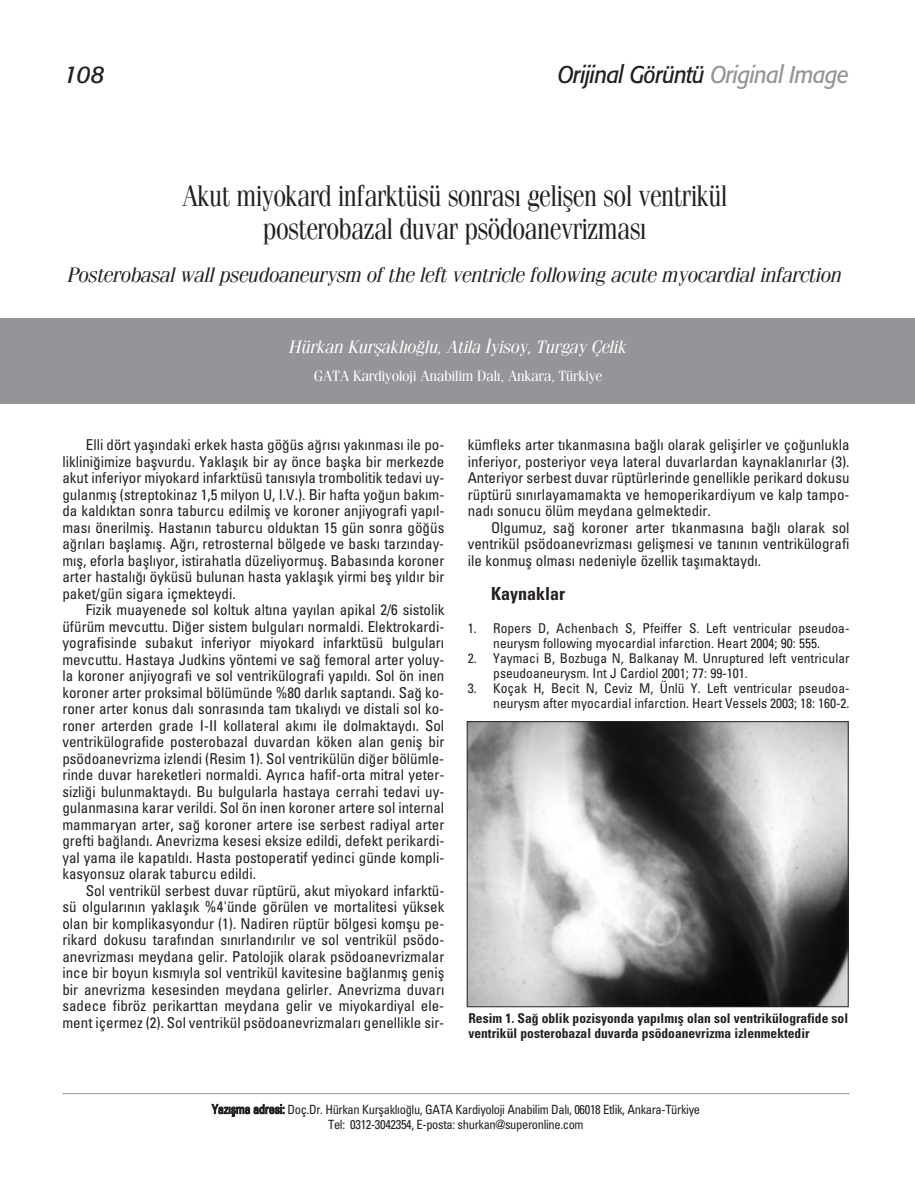
<style>
.page{position:relative;width:915px;height:1191px;background:#fff}
.page>*{position:absolute;margin:0;border:0;box-sizing:border-box;transform-origin:0 0}
.t1{font:30px/33px "Fenice";letter-spacing:-.02em;color:#231f20;text-align:center;scale:.85 1}
.t2{font:italic 24px "Formata";letter-spacing:-.03em;color:#231f20;scale:.9 1}
.t3{font:italic 24px "Formata";letter-spacing:-.03em;color:#231f20}
.t4{font:italic 21px "Fenice";letter-spacing:-.02em;color:#231f20}
.t5{font:italic 18px "Fenice";letter-spacing:-.02em;color:#fff}
.t6{font:700 condensed 18px "Univers";color:#231f20}
.t7{font:condensed 15px/16.5px "Univers";color:#231f20;text-align:justify}
.t8{font:15px "Fenice";letter-spacing:-.025em;color:#fff}
.t9{font:condensed 13.5px/15px "Univers";color:#231f20;text-align:center}
.t10{font:700 condensed 13.5px/15px "Univers";color:#231f20}
.t11{font:condensed 12.75px/15px "Univers";letter-spacing:-.025em;color:#231f20;text-align:center}
.s1{color:#939598}
</style>
<div class="page">
<div style="left:0;top:319px;width:914px;height:85px;background:#939598"></div>
<hr style="left:62px;top:1093px;width:787px;height:1px;background:#939598">
<img style="left:469px;top:723px;width:377px;height:282px">
<div style="left:467px;top:721px;width:381px;height:286px;border:1px solid #231f20"></div>
<h2 class="t3" style="left:64px;top:64px;width:42px">108</h2>
<h2 class="t2" style="left:557px;top:64px;width:325px">Orijinal Görüntü <span class="s1">Original Image</span></h2>
<h1 class="t1" style="left:182px;top:181px;width:643px">Akut miyokard infarktüsü sonras› geliflen sol ventrikül posterobazal duvar psödoanevrizmas›</h1>
<h3 class="t4" style="left:67px;top:268px;width:776px">Posterobasal wall pseudoaneurysm of the left ventricle following acute myocardial infarction</h3>
<p class="t5" style="left:289px;top:340px;width:339px">Hürkan Kurflakl›o¤lu, Atila ‹yisoy, Turgay Çelik</p>
<p class="t8" style="left:314px;top:370px;width:290px">GATA Kardiyoloji Anabilim Dal›, Ankara, Türkiye</p>
<p class="t7" style="left:62px;top:438px;width:383px;text-indent:23px">Elli dört yafl›ndaki erkek hasta gö¤üs a¤r›s› yak›nmas› ile po&shy;liklini¤imize baflvurdu. Yaklafl›k bir ay önce baflka bir merkezde akut inferiyor miyokard infarktüsü tan›s›yla trombolitik tedavi uy&shy;gulanm›fl (streptokinaz 1,5 milyon U, I.V.). Bir hafta yo¤un bak›m&shy;da kald›ktan sonra taburcu edilmifl ve koroner anjiyografi yap›l&shy;mas› önerilmifl. Hastan›n taburcu olduktan 15 gün sonra gö¤üs a¤r›lar› bafllam›fl. A¤r›, retrosternal bölgede ve bask› tarz›nday&shy;m›fl, eforla bafll›yor, istirahatla düzeliyormufl. Babas›nda koroner arter hastal›¤› öyküsü bulunan hasta yaklafl›k yirmi befl y›ld›r bir paket/gün sigara içmekteydi.</p>
<p class="t7" style="left:62px;top:603px;width:383px;text-indent:23px">Fizik muayenede sol koltuk alt›na yay›lan apikal 2/6 sistolik üfürüm mevcuttu. Di¤er sistem bulgular› normaldi. Elektrokardi&shy;yografisinde subakut inferiyor miyokard infarktüsü bulgular› mevcuttu. Hastaya Judkins yöntemi ve sa¤ femoral arter yoluy&shy;la koroner anjiyografi ve sol ventrikülografi yap›ld›. Sol ön inen koroner arter proksimal bölümünde %80 darl›k saptand›. Sa¤ ko&shy;roner arter konus dal› sonras›nda tam t›kal›yd› ve distali sol ko&shy;roner arterden grade I-II kollateral ak›m› ile dolmaktayd›. Sol ventrikülografide posterobazal duvardan köken alan genifl bir psödoanevrizma izlendi (Resim 1). Sol ventrikülün di¤er bölümle&shy;rinde duvar hareketleri normaldi. Ayr›ca hafif-orta mitral yeter&shy;sizli¤i bulunmaktayd›. Bu bulgularla hastaya cerrahi tedavi uy&shy;gulanmas›na karar verildi. Sol ön inen koroner artere sol internal mammaryan arter, sa¤ koroner artere ise serbest radiyal arter grefti ba¤land›. Anevrizma kesesi eksize edildi, defekt perikardi&shy;yal yama ile kapat›ld›. Hasta postoperatif yedinci günde kompli&shy;kasyonsuz olarak taburcu edildi.</p>
<p class="t7" style="left:62px;top:883px;width:383px;text-indent:23px">Sol ventrikül serbest duvar rüptürü, akut miyokard infarktü&shy;sü olgular›n›n yaklafl›k %4'ünde görülen ve mortalitesi yüksek olan bir komplikasyondur (1). Nadiren rüptür bölgesi komflu pe&shy;rikard dokusu taraf›ndan s›n›rland›r›l›r ve sol ventrikül psödo&shy;anevrizmas› meydana gelir. Patolojik olarak psödoanevrizmalar ince bir boyun k›sm›yla sol ventrikül kavitesine ba¤lanm›fl genifl bir anevrizma kesesinden meydana gelirler. Anevrizma duvar› sadece fibröz perikarttan meydana gelir ve miyokardiyal ele&shy;ment içermez (2). Sol ventrikül psödoanevrizmalar› genellikle sir-</p>
<p class="t7" style="left:467px;top:438px;width:383px">kümfleks arter t›kanmas›na ba¤l› olarak geliflirler ve ço¤unlukla inferiyor, posteriyor veya lateral duvarlardan kaynaklan›rlar (3).<br>Anteriyor serbest duvar rüptürlerinde genellikle perikard dokusu rüptürü s›n›rlayamamakta ve hemoperikardiyum ve kalp tampo&shy;nad› sonucu ölüm meydana gelmektedir.</p>
<p class="t7" style="left:467px;top:520px;width:383px;text-indent:23px">Olgumuz, sa¤ koroner arter t›kanmas›na ba¤l› olarak sol ventrikül psödoanevrizmas› geliflmesi ve tan›n›n ventrikülografi ile konmufl olmas› nedeniyle özellik tafl›maktayd›.</p>
<p class="t6" style="left:491px;top:587px;width:75px">Kaynaklar</p>
<p class="t9" style="left:467px;top:621px;width:383px">1. Ropers D, Achenbach S, Pfeiffer S. Left ventricular pseudoa&shy;neurysm following myocardial infarction. Heart 2004; 90: 555.</p>
<p class="t9" style="left:493px;top:651px;width:358px;text-align:left;text-indent:-26px">2. Yaymaci B, Bozbuga N, Balkanay M. Unruptured left ventricular pseudoaneurysm. Int J Cardiol 2001; 77: 99-101.</p>
<p class="t9" style="left:467px;top:681px;width:383px;text-align:right">3. Koçak H, Becit N, Ceviz M, Ünlü Y. Left ventricular pseudoa&shy;neurysm after myocardial infarction. Heart Vessels 2003; 18: 160-2.</p>
<p class="t10" style="left:468px;top:1012px;width:381px">Resim 1. Sa¤ oblik pozisyonda yap›lm›fl olan sol ventrikülografide sol ventrikül posterobazal duvarda psödoanevrizma izlenmektedir</p>
<p class="t11" style="left:212px;top:1102px;width:489px">Yaz›flma adresi: Doç.Dr. Hürkan Kurflakl›o¤lu, GATA Kardiyoloji Anabilim Dal›, 06018 Etlik, Ankara-Türkiye<br>Tel: 0312-3042354, E-posta: shurkan@superonline.com</p>
</div>
